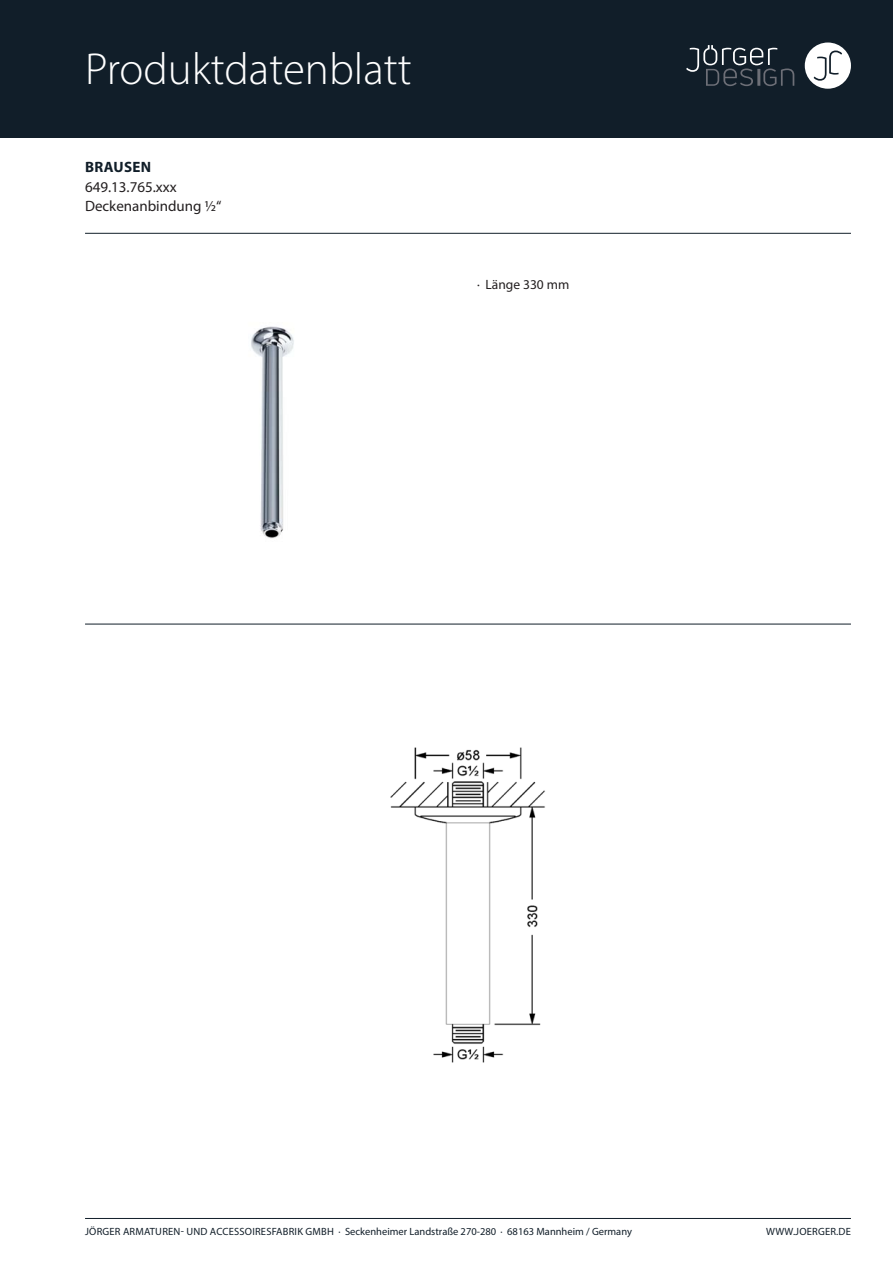
<style>
.page{position:relative;width:893px;height:1263px;background:#fff}
.page>*{position:absolute;margin:0;border:0;box-sizing:border-box;transform-origin:0 0}
.t1{font:300 45px "Myriad Pro";color:#fff}
.t2{font:15px "Myriad Pro";color:#231f20}
.t3{font:700 15px "Myriad Pro";letter-spacing:.02em;color:#111e29}
.t4{font:13.5px "Myriad Pro";color:#231f20}
.t5{font:10.5px "Myriad Pro";letter-spacing:.005em;color:#111e29}
</style>
<div class="page">
<div style="left:0;top:0;width:893px;height:138px;background:#111e29"></div>
<div style="left:805px;top:43px;width:46px;height:46px;background:#fff;border-radius:50%"></div>
<svg style="left:814px;top:51px;width:28px;height:30px"></svg>
<svg style="left:686px;top:45px;width:108px;height:41px"></svg>
<hr style="left:85px;top:1218px;width:766px;height:1px;background:#111e29">
<hr style="left:85px;top:233px;width:766px;height:1px;background:#111e29">
<hr style="left:85px;top:624px;width:766px;height:1px;background:#111e29">
<img style="left:251px;top:326px;width:43px;height:213px">
<img style="left:390px;top:747px;width:155px;height:316px">
<h1 class="t1" style="left:85px;top:52px;width:328px">Produktdatenblatt</h1>
<h2 class="t3" style="left:85px;top:161px;width:67px">BRAUSEN</h2>
<h2 class="t2" style="left:85px;top:200px;width:138px">Deckenanbindung ½“</h2>
<h2 class="t2" style="left:85px;top:181px;width:93px">649.13.765.xxx</h2>
<p class="t4" style="left:477px;top:279px;width:94px">· Länge 330 mm</p>
<p class="t5" style="left:85px;top:1228px;width:548px">JÖRGER ARMATUREN- UND ACCESSOIRESFABRIK GMBH · Seckenheimer Landstraße 270-280 · 68163 Mannheim / Germany</p>
<p class="t5" style="left:766px;top:1228px;width:86px">WWW.JOERGER.DE</p>
</div>
